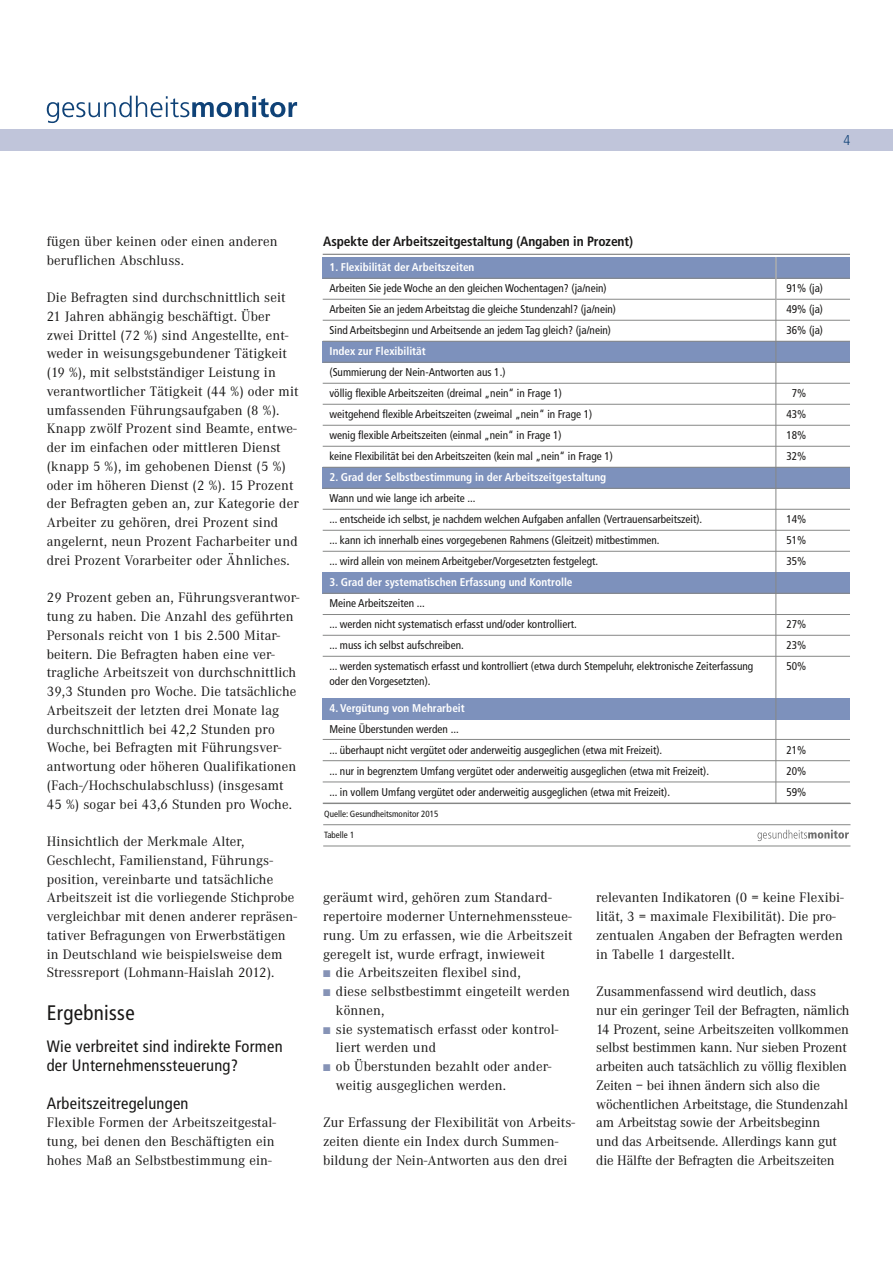
<style>
.page{position:relative;width:893px;height:1263px;background:#fff}
.page>*{position:absolute;margin:0;border:0;box-sizing:border-box;transform-origin:0 0}
.t1{font:condensed 21px "Frutiger LT Pro";letter-spacing:.015em;color:#181716}
.t2{font:condensed 16.5px/18.8px "Frutiger LT Pro";letter-spacing:.015em;color:#181716}
.t3{font:14.25px/18.8px "Corporate A";letter-spacing:.01em;color:#181716}
.t4{font:14.25px/18.8px "Corporate A";letter-spacing:-.01em;color:#181716}
.t5{font:300 condensed 14.25px "Frutiger LT Pro";color:#0f4277}
.t6{font:700 condensed 13.5px "Frutiger LT Pro";letter-spacing:-.005em;color:#181716}
.t7{font:condensed 11.25px/21px "Frutiger LT Pro";color:#181716}
.t8{font:700 condensed 11.25px "Frutiger LT Pro";color:#fff}
.t9{font:condensed 9px "Frutiger LT Pro";color:#181716}
.s1{color:#8693b6}
</style>
<div class="page">
<div style="left:0;top:129px;width:893px;height:22px;background:#c0c5da"></div>
<svg style="left:47px;top:96px;width:250px;height:27px"></svg>
<div style="left:323px;top:257px;width:527px;height:21px;background:#7d91bc"></div>
<div style="left:323px;top:341px;width:527px;height:21px;background:#7d91bc"></div>
<div style="left:323px;top:467px;width:527px;height:21px;background:#7d91bc"></div>
<div style="left:323px;top:572px;width:527px;height:21px;background:#7d91bc"></div>
<div style="left:323px;top:698px;width:527px;height:21px;background:#7d91bc"></div>
<hr style="left:323px;top:254px;width:527px;height:1px;background:#868786">
<hr style="left:323px;top:278px;width:527px;height:1px;background:#868786">
<hr style="left:323px;top:299px;width:527px;height:1px;background:#868786">
<hr style="left:323px;top:320px;width:527px;height:1px;background:#868786">
<hr style="left:323px;top:341px;width:527px;height:1px;background:#868786">
<hr style="left:323px;top:362px;width:527px;height:1px;background:#868786">
<hr style="left:323px;top:383px;width:527px;height:1px;background:#868786">
<hr style="left:323px;top:404px;width:527px;height:1px;background:#868786">
<hr style="left:323px;top:425px;width:527px;height:1px;background:#868786">
<hr style="left:323px;top:446px;width:527px;height:1px;background:#868786">
<hr style="left:323px;top:467px;width:527px;height:1px;background:#868786">
<hr style="left:323px;top:488px;width:527px;height:1px;background:#868786">
<hr style="left:323px;top:509px;width:527px;height:1px;background:#868786">
<hr style="left:323px;top:530px;width:527px;height:1px;background:#868786">
<hr style="left:323px;top:551px;width:527px;height:1px;background:#868786">
<hr style="left:323px;top:614px;width:527px;height:1px;background:#868786">
<hr style="left:323px;top:593px;width:527px;height:1px;background:#868786">
<hr style="left:323px;top:635px;width:527px;height:1px;background:#868786">
<hr style="left:323px;top:656px;width:527px;height:1px;background:#868786">
<hr style="left:323px;top:739px;width:527px;height:1px;background:#868786">
<hr style="left:323px;top:760px;width:527px;height:1px;background:#868786">
<hr style="left:323px;top:782px;width:527px;height:1px;background:#868786">
<hr style="left:323px;top:803px;width:527px;height:1px;background:#868786">
<hr style="left:323px;top:824px;width:527px;height:1px;background:#868786">
<hr style="left:323px;top:846px;width:527px;height:1px;background:#868786">
<svg style="left:757px;top:830px;width:92px;height:11px"></svg>
<hr style="left:776px;top:257px;width:1px;height:547px;background:#868786">
<p class="t5" style="left:844px;top:132px;width:8px">4</p>
<p class="t3" style="left:47px;top:232px;width:232px">fügen über keinen oder einen anderen beruflichen Abschluss.</p>
<p class="t3" style="left:47px;top:288px;width:253px">Die Befragten sind durchschnittlich seit 21 Jahren abhängig beschäftigt. Über zwei Drittel (72 %) sind Angestellte, ent&shy;weder in weisungsgebundener Tätigkeit (19 %), mit selbstständiger Leistung in verantwortlicher Tätigkeit (44 %) oder mit umfassenden Führungsaufgaben (8 %).<br>Knapp zwölf Prozent sind Beamte, entwe&shy;der im einfachen oder mittleren Dienst (knapp 5 %), im gehobenen Dienst (5 %) oder im höheren Dienst (2 %). 15 Prozent der Befragten geben an, zur Kategorie der Arbeiter zu gehören, drei Prozent sind angelernt, neun Prozent Facharbeiter und drei Prozent Vorarbeiter oder Ähnliches.</p>
<p class="t3" style="left:47px;top:588px;width:254px">29 Prozent geben an, Führungsverantwor&shy;tung zu haben. Die Anzahl des geführten Personals reicht von 1 bis 2.500 Mitar&shy;beitern. Die Befragten haben eine ver&shy;tragliche Arbeitszeit von durchschnittlich 39,3 Stunden pro Woche. Die tatsächliche Arbeitszeit der letzten drei Monate lag durchschnittlich bei 42,2 Stunden pro Woche, bei Befragten mit Führungsver&shy;antwortung oder höheren Qualifikationen (Fach-/Hochschulabschluss) (insgesamt 45 %) sogar bei 43,6 Stunden pro Woche.</p>
<p class="t3" style="left:47px;top:832px;width:252px">Hinsichtlich der Merkmale Alter, Geschlecht, Familienstand, Führungs&shy;position, vereinbarte und tatsächliche Arbeitszeit ist die vorliegende Stichprobe vergleichbar mit denen anderer repräsen&shy;tativer Befragungen von Erwerbstätigen in Deutschland wie beispielsweise dem Stressreport (Lohmann-Haislah 2012).</p>
<h1 class="t1" style="left:47px;top:1000px;width:89px">Ergebnisse</h1>
<p class="t2" style="left:47px;top:1037px;width:237px">Wie verbreitet sind indirekte Formen der Unternehmenssteuerung?</p>
<p class="t2" style="left:47px;top:1093px;width:143px">Arbeitszeitregelungen</p>
<p class="t3" style="left:47px;top:1113px;width:231px;text-align:justify">Flexible Formen der Arbeitszeitgestal&shy;tung, bei denen den Beschäftigten ein hohes Maß an Selbstbestimmung ein-</p>
<p class="t6" style="left:323px;top:233px;width:311px">Aspekte der Arbeitszeitgestaltung (Angaben in Prozent)</p>
<p class="t8" style="left:330px;top:261px;width:146px">1. Flexibilität der Arbeitszeiten</p>
<p class="t7" style="left:330px;top:278px;width:288px">Arbeiten Sie jede Woche an den gleichen Wochentagen? (ja/nein)<br>Arbeiten Sie an jedem Arbeitstag die gleiche Stundenzahl? (ja/nein)<br>Sind Arbeitsbeginn und Arbeitsende an jedem Tag gleich? (ja/nein)</p>
<p class="t8" style="left:330px;top:345px;width:98px">Index zur Flexibilität</p>
<p class="t7" style="left:330px;top:362px;width:285px">(Summierung der Nein-Antworten aus 1.)<br>völlig flexible Arbeitszeiten (dreimal „nein“ in Frage 1) weitgehend flexible Arbeitszeiten (zweimal „nein“ in Frage 1) wenig flexible Arbeitszeiten (einmal „nein“ in Frage 1)<br>keine Flexibilität bei den Arbeitszeiten (kein mal „nein“ in Frage 1)</p>
<p class="t8" style="left:330px;top:471px;width:278px">2. Grad der Selbstbestimmung in der Arbeitszeitgestaltung</p>
<p class="t7" style="left:330px;top:488px;width:374px">Wann und wie lange ich arbeite ...<br>... entscheide ich selbst, je nachdem welchen Aufgaben anfallen (Vertrauensarbeitszeit). ... kann ich innerhalb eines vorgegebenen Rahmens (Gleitzeit) mitbestimmen.<br>... wird allein von meinem Arbeitgeber/Vorgesetzten festgelegt.</p>
<p class="t8" style="left:330px;top:576px;width:245px">3. Grad der systematischen Erfassung und Kontrolle</p>
<p class="t7" style="left:330px;top:593px;width:425px">Meine Arbeitszeiten ...<br>... werden nicht systematisch erfasst und/oder kontrolliert.<br>... muss ich selbst aufschreiben.<br>... werden systematisch erfasst und kontrolliert (etwa durch Stempeluhr, elektronische Zeiterfassung</p>
<p class="t7" style="left:330px;top:671px;width:102px">oder den Vorgesetzten).</p>
<p class="t8" style="left:330px;top:702px;width:137px">4. Vergütung von Mehrarbeit</p>
<p class="t7" style="left:330px;top:719px;width:381px">Meine Überstunden werden ...<br>... überhaupt nicht vergütet oder anderweitig ausgeglichen (etwa mit Freizeit).<br>... nur in begrenztem Umfang vergütet oder anderweitig ausgeglichen (etwa mit Freizeit). ... in vollem Umfang vergütet oder anderweitig ausgeglichen (etwa mit Freizeit).</p>
<p class="t9" style="left:324px;top:830px;width:32px">Tabelle 1</p>
<p class="t9" style="left:324px;top:809px;width:116px">Quelle: Gesundheitsmonitor 2015</p>
<p class="t7" style="left:786px;top:278px;width:38px;text-align:justify">91% (ja)<br>49% (ja)<br>36% (ja)</p>
<p class="t7" style="left:786px;top:383px;width:21px;text-align:center">7%<br>43%<br>18%<br>32%</p>
<p class="t7" style="left:786px;top:509px;width:21px;text-align:justify">14% 51% 35%</p>
<p class="t7" style="left:786px;top:614px;width:21px;text-align:justify">27% 23% 50%</p>
<p class="t7" style="left:786px;top:740px;width:21px;text-align:justify">21% 20% 59%</p>
<p class="t3" style="left:323px;top:888px;width:251px">geräumt wird, gehören zum Standard&shy;repertoire moderner Unternehmenssteue&shy;rung. Um zu erfassen, wie die Arbeitszeit geregelt ist, wurde erfragt, inwieweit</p>
<p class="t3" style="left:323px;top:963px;width:199px"><span class="s1">■</span> die Arbeitszeiten flexibel sind,</p>
<p class="t3" style="left:336px;top:982px;width:235px;text-indent:-13px"><span class="s1">■</span> diese selbstbestimmt eingeteilt werden können,</p>
<p class="t3" style="left:336px;top:1020px;width:224px;text-indent:-13px"><span class="s1">■</span> sie systematisch erfasst oder kontrol&shy;liert werden und</p>
<p class="t3" style="left:336px;top:1057px;width:217px;text-indent:-13px"><span class="s1">■</span> ob Überstunden bezahlt oder ander&shy;weitig ausgeglichen werden.</p>
<p class="t3" style="left:323px;top:1113px;width:253px">Zur Erfassung der Flexibilität von Arbeits&shy;zeiten diente ein Index durch Summen&shy;bildung der Nein-Antworten aus den drei</p>
<p class="t3" style="left:596px;top:888px;width:249px">relevanten Indikatoren (0 = keine Flexibi&shy;lität, 3 = maximale Flexibilität). Die pro&shy;zentualen Angaben der Befragten werden in Tabelle 1 dargestellt.</p>
<p class="t4" style="left:596px;top:982px;width:255px">Zusammenfassend wird deutlich, dass<br>nur ein geringer Teil der Befragten, nämlich 14 Prozent, seine Arbeitszeiten vollkommen selbst bestimmen kann. Nur sieben Prozent arbeiten auch tatsächlich zu völlig flexiblen Zeiten – bei ihnen ändern sich also die wöchentlichen Arbeitstage, die Stundenzahl am Arbeitstag sowie der Arbeitsbeginn<br>und das Arbeitsende. Allerdings kann gut die Hälfte der Befragten die Arbeitszeiten</p>
</div>
